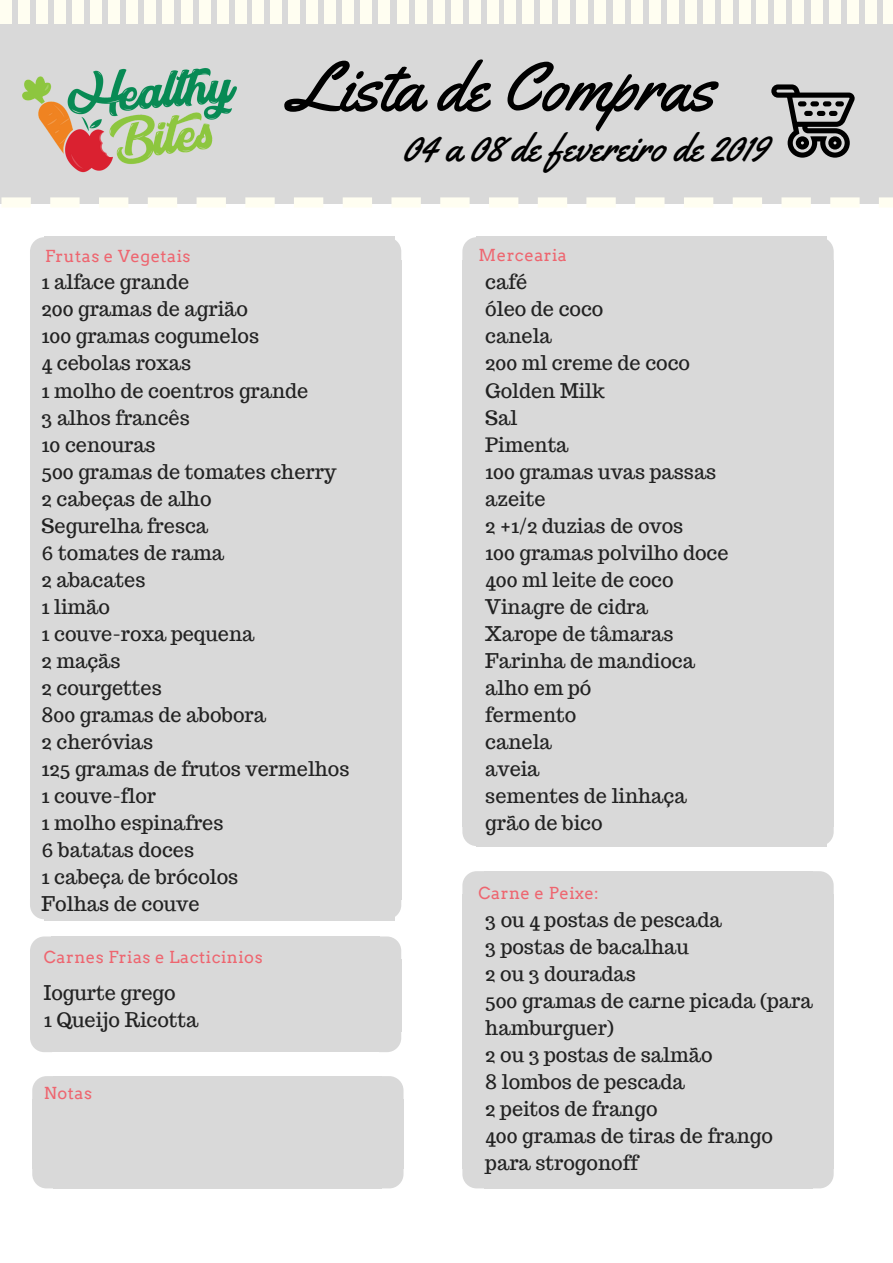
<style>
.page{position:relative;width:893px;height:1263px;background:#fff}
.page>*{position:absolute;margin:0;border:0;box-sizing:border-box;transform-origin:0 0}
.t1{font:69.6px "Yellowtail";color:#000}
.t2{font:39.75px "Yellowtail";color:#000}
.t3{font:19.8px/27px "Trocchi";color:#222}
.t4{font:16.5px "Arvo";letter-spacing:.03em;color:#ee656f}
</style>
<div class="page">
<div style="left:0;top:0;width:893px;height:204px;background:#d9d9d9"></div>
<svg style="left:771px;top:84px;width:84px;height:74px"></svg>
<div style="left:798px;top:101px;width:8px;height:5px;background:#000;border-radius:3px"></div>
<div style="left:810px;top:101px;width:9px;height:5px;background:#000;border-radius:3px"></div>
<div style="left:823px;top:101px;width:8px;height:5px;background:#000;border-radius:3px"></div>
<div style="left:835px;top:101px;width:9px;height:5px;background:#000;border-radius:3px"></div>
<div style="left:804px;top:111px;width:9px;height:5px;background:#000;border-radius:3px"></div>
<div style="left:817px;top:111px;width:8px;height:5px;background:#000;border-radius:3px"></div>
<svg style="left:1px;top:197px;width:274px;height:10px"></svg>
<svg style="left:294px;top:197px;width:273px;height:10px"></svg>
<svg style="left:586px;top:197px;width:274px;height:10px"></svg>
<svg style="left:879px;top:197px;width:14px;height:10px"></svg>
<div style="left:108px;top:0;width:12px;height:24px;background:#fffef1"></div>
<div style="left:90px;top:0;width:12px;height:24px;background:#fffef1"></div>
<div style="left:0;top:0;width:12px;height:24px;background:#fffef1"></div>
<div style="left:72px;top:0;width:12px;height:24px;background:#fffef1"></div>
<div style="left:18px;top:0;width:12px;height:24px;background:#fffef1"></div>
<div style="left:36px;top:0;width:12px;height:24px;background:#fffef1"></div>
<div style="left:54px;top:0;width:12px;height:24px;background:#fffef1"></div>
<div style="left:145px;top:0;width:11px;height:24px;background:#fffef1"></div>
<div style="left:127px;top:0;width:11px;height:24px;background:#fffef1"></div>
<div style="left:217px;top:0;width:11px;height:24px;background:#fffef1"></div>
<div style="left:235px;top:0;width:12px;height:24px;background:#fffef1"></div>
<div style="left:199px;top:0;width:11px;height:24px;background:#fffef1"></div>
<div style="left:181px;top:0;width:11px;height:24px;background:#fffef1"></div>
<div style="left:163px;top:0;width:11px;height:24px;background:#fffef1"></div>
<div style="left:361px;top:0;width:11px;height:24px;background:#fffef1"></div>
<div style="left:343px;top:0;width:11px;height:24px;background:#fffef1"></div>
<div style="left:252px;top:0;width:12px;height:24px;background:#fffef1"></div>
<div style="left:324px;top:0;width:12px;height:24px;background:#fffef1"></div>
<div style="left:270px;top:0;width:12px;height:24px;background:#fffef1"></div>
<div style="left:288px;top:0;width:12px;height:24px;background:#fffef1"></div>
<div style="left:306px;top:0;width:12px;height:24px;background:#fffef1"></div>
<div style="left:397px;top:0;width:11px;height:24px;background:#fffef1"></div>
<div style="left:379px;top:0;width:11px;height:24px;background:#fffef1"></div>
<div style="left:469px;top:0;width:12px;height:24px;background:#fffef1"></div>
<div style="left:487px;top:0;width:12px;height:24px;background:#fffef1"></div>
<div style="left:451px;top:0;width:12px;height:24px;background:#fffef1"></div>
<div style="left:433px;top:0;width:11px;height:24px;background:#fffef1"></div>
<div style="left:415px;top:0;width:11px;height:24px;background:#fffef1"></div>
<div style="left:613px;top:0;width:11px;height:24px;background:#fffef1"></div>
<div style="left:595px;top:0;width:11px;height:24px;background:#fffef1"></div>
<div style="left:504px;top:0;width:12px;height:24px;background:#fffef1"></div>
<div style="left:577px;top:0;width:11px;height:24px;background:#fffef1"></div>
<div style="left:522px;top:0;width:12px;height:24px;background:#fffef1"></div>
<div style="left:540px;top:0;width:12px;height:24px;background:#fffef1"></div>
<div style="left:558px;top:0;width:12px;height:24px;background:#fffef1"></div>
<div style="left:649px;top:0;width:11px;height:24px;background:#fffef1"></div>
<div style="left:631px;top:0;width:11px;height:24px;background:#fffef1"></div>
<div style="left:721px;top:0;width:12px;height:24px;background:#fffef1"></div>
<div style="left:739px;top:0;width:12px;height:24px;background:#fffef1"></div>
<div style="left:703px;top:0;width:12px;height:24px;background:#fffef1"></div>
<div style="left:685px;top:0;width:12px;height:24px;background:#fffef1"></div>
<div style="left:667px;top:0;width:11px;height:24px;background:#fffef1"></div>
<div style="left:865px;top:0;width:11px;height:24px;background:#fffef1"></div>
<div style="left:847px;top:0;width:11px;height:24px;background:#fffef1"></div>
<div style="left:756px;top:0;width:12px;height:24px;background:#fffef1"></div>
<div style="left:829px;top:0;width:11px;height:24px;background:#fffef1"></div>
<div style="left:774px;top:0;width:12px;height:24px;background:#fffef1"></div>
<div style="left:793px;top:0;width:11px;height:24px;background:#fffef1"></div>
<div style="left:811px;top:0;width:11px;height:24px;background:#fffef1"></div>
<div style="left:883px;top:0;width:10px;height:24px;background:#fffef1"></div>
<svg style="left:382px;top:1076px;width:21px;height:23px"></svg>
<div style="left:381px;top:1099px;width:22px;height:69px;background:#d9d9d9"></div>
<div style="left:46px;top:1096px;width:351px;height:75px;background:#d9d9d9"></div>
<div style="left:54px;top:1076px;width:328px;height:24px;background:#d9d9d9"></div>
<svg style="left:32px;top:1076px;width:22px;height:23px"></svg>
<div style="left:32px;top:1099px;width:22px;height:69px;background:#d9d9d9"></div>
<div style="left:54px;top:1168px;width:328px;height:20px;background:#d9d9d9"></div>
<svg style="left:32px;top:1168px;width:22px;height:20px"></svg>
<svg style="left:382px;top:1168px;width:21px;height:20px"></svg>
<svg style="left:827px;top:240px;width:7px;height:20px"></svg>
<div style="left:811px;top:260px;width:23px;height:566px;background:#d9d9d9"></div>
<div style="left:476px;top:236px;width:351px;height:611px;background:#d9d9d9"></div>
<svg style="left:462px;top:237px;width:14px;height:23px"></svg>
<div style="left:462px;top:260px;width:22px;height:566px;background:#d9d9d9"></div>
<svg style="left:462px;top:826px;width:14px;height:20px"></svg>
<svg style="left:827px;top:826px;width:7px;height:18px"></svg>
<svg style="left:395px;top:240px;width:6px;height:20px"></svg>
<div style="left:379px;top:260px;width:22px;height:639px;background:#d9d9d9"></div>
<div style="left:44px;top:236px;width:351px;height:684px;background:#d9d9d9"></div>
<svg style="left:30px;top:237px;width:14px;height:23px"></svg>
<div style="left:30px;top:260px;width:22px;height:639px;background:#d9d9d9"></div>
<svg style="left:30px;top:899px;width:14px;height:20px"></svg>
<svg style="left:395px;top:899px;width:6px;height:18px"></svg>
<svg style="left:812px;top:871px;width:22px;height:23px"></svg>
<div style="left:811px;top:894px;width:23px;height:274px;background:#d9d9d9"></div>
<div style="left:476px;top:881px;width:351px;height:300px;background:#d9d9d9"></div>
<div style="left:484px;top:871px;width:328px;height:24px;background:#d9d9d9"></div>
<svg style="left:462px;top:871px;width:22px;height:23px"></svg>
<div style="left:462px;top:894px;width:22px;height:274px;background:#d9d9d9"></div>
<div style="left:484px;top:1168px;width:328px;height:20px;background:#d9d9d9"></div>
<svg style="left:462px;top:1168px;width:22px;height:20px"></svg>
<svg style="left:812px;top:1168px;width:22px;height:20px"></svg>
<svg style="left:380px;top:936px;width:21px;height:23px"></svg>
<div style="left:379px;top:959px;width:22px;height:73px;background:#d9d9d9"></div>
<div style="left:44px;top:956px;width:351px;height:79px;background:#d9d9d9"></div>
<div style="left:51px;top:936px;width:329px;height:24px;background:#d9d9d9"></div>
<svg style="left:30px;top:936px;width:21px;height:23px"></svg>
<div style="left:30px;top:959px;width:22px;height:73px;background:#d9d9d9"></div>
<div style="left:51px;top:1031px;width:329px;height:21px;background:#d9d9d9"></div>
<svg style="left:30px;top:1032px;width:21px;height:20px"></svg>
<svg style="left:380px;top:1032px;width:21px;height:20px"></svg>
<img style="left:22px;top:68px;width:215px;height:105px">
<h1 class="t1" style="left:289px;top:43px;width:427px">Lista de Compras</h1>
<h2 class="t2" style="left:403px;top:122px;width:366px">04 a 08 de fevereiro de 2019</h2>
<p class="t4" style="left:45px;top:247px;width:147px">Frutas e Vegetais</p>
<p class="t4" style="left:479px;top:245px;width:90px">Mercearia</p>
<p class="t3" style="left:42px;top:269px;width:309px">1 alface grande<br>200 gramas de agrião<br>100 gramas cogumelos<br>4 cebolas roxas<br>1 molho de coentros grande<br>3 alhos francês<br>10 cenouras<br>500 gramas de tomates cherry<br>2 cabeças de alho<br>Segurelha fresca<br>6 tomates de rama<br>2 abacates<br>1 limão<br>1 couve-roxa pequena<br>2 maçãs<br>2 courgettes<br>800 gramas de abobora<br>2 cheróvias<br>125 gramas de frutos vermelhos<br>1 couve-flor<br>1 molho espinafres<br>6 batatas doces<br>1 cabeça de brócolos<br>Folhas de couve</p>
<p class="t3" style="left:485px;top:269px;width:245px">café<br>óleo de coco<br>canela<br>200 ml creme de coco<br>Golden Milk<br>Sal<br>Pimenta<br>100 gramas uvas passas azeite<br>2 +1/2 duzias de ovos<br>100 gramas polvilho doce<br>400 ml leite de coco<br>Vinagre de cidra<br>Xarope de tâmaras<br>Farinha de mandioca alho em pó<br>fermento<br>canela<br>aveia<br>sementes de linhaça grão de bico</p>
<p class="t4" style="left:479px;top:883px;width:122px">Carne e Peixe:</p>
<p class="t3" style="left:485px;top:906px;width:329px">3 ou 4 postas de pescada<br>3 postas de bacalhau<br>2 ou 3 douradas<br>500 gramas de carne picada (para hamburguer)<br>2 ou 3 postas de salmão<br>8 lombos de pescada<br>2 peitos de frango<br>400 gramas de tiras de frango para strogonoff</p>
<p class="t4" style="left:44px;top:947px;width:220px">Carnes Frias e Lacticinios</p>
<p class="t3" style="left:44px;top:979px;width:156px">Iogurte grego<br>1 Queijo Ricotta</p>
<p class="t4" style="left:44px;top:1083px;width:50px">Notas</p>
</div>
